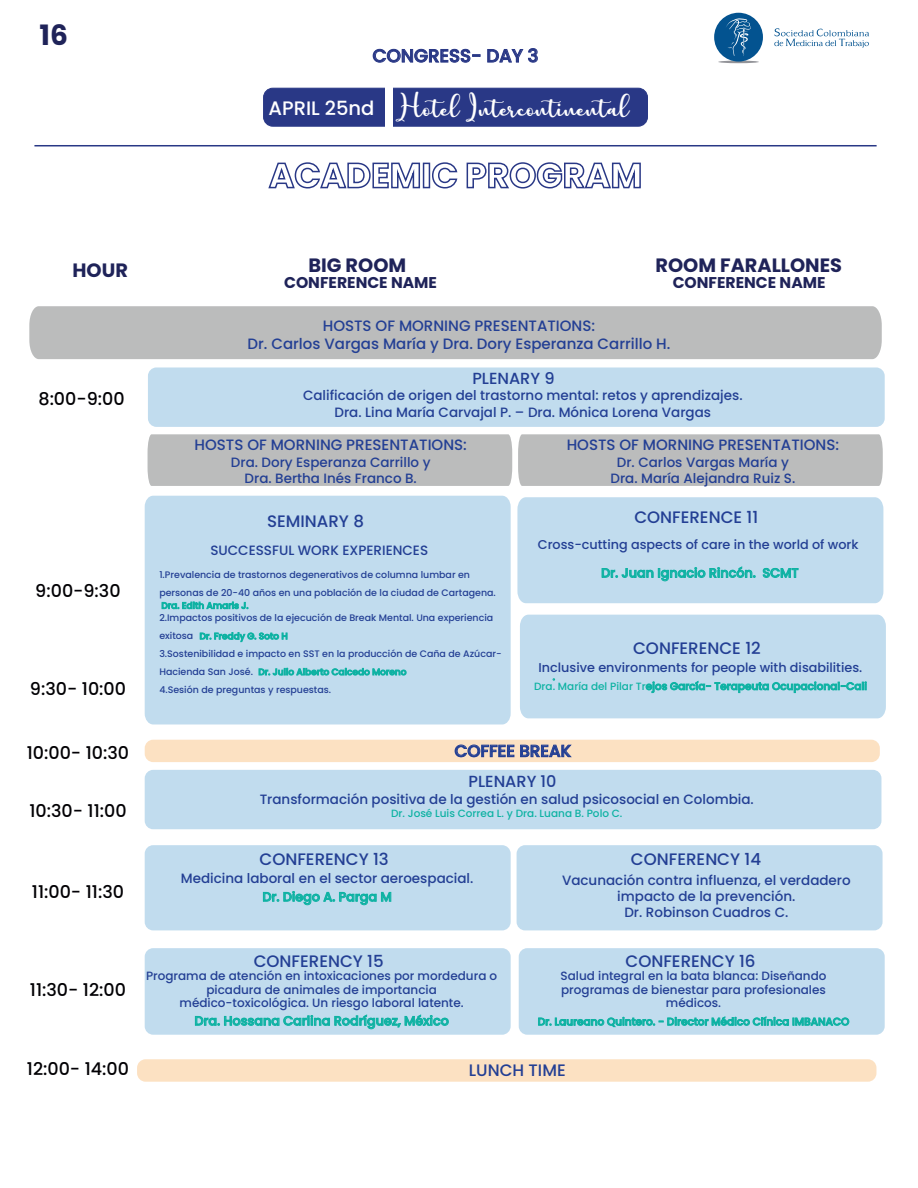
<style>
.page{position:relative;width:918px;height:1188px;background:#fff}
.page>*{position:absolute;margin:0;border:0;box-sizing:border-box;transform-origin:0 0}
.t1{font:700 28.05px "Poppins";color:#1f2359}
.t2{font:19.5px "charlotte";color:#fff}
.t3{font:500 19.5px "Poppins";color:#fff}
.t4{font:700 19.35px "Poppins";color:#1f2359}
.t5{font:500 18.15px "Poppins";color:#293886}
.t6{font:500 17.55px "Poppins";color:#020004}
.t7{font:500 16.65px "Poppins";color:#233f94}
.t8{font:500 16.05px "Poppins";color:#233f94}
.t9{font:700 15.6px "Poppins";color:#1f2359}
.t10{font:500 15px/18px "Poppins";color:#233f94;text-align:center}
.t11{font:500 13.5px/16.2px "Poppins";color:#233f94;text-align:center}
.t12{font:500 12.75px "Poppins";color:#233f94}
.t13{font:500 12.75px "Poppins";color:#0eb2a3}
.t14{font:500 12px/13.5px "Poppins";color:#233f94;text-align:center}
.t15{font:500 10.5px "Poppins";color:#0eb2a3}
.t16{font:500 9.45px/18px "Poppins";color:#233f94}
.t17{font:500 9px "Poppins";color:#0eb2a3}
</style>
<div class="page">
<div style="left:264px;top:88px;width:383px;height:38px;background:#293886;border-radius:9px"></div>
<div style="left:263px;top:88px;width:385px;height:39px;border:1px solid #293886;border-radius:9px"></div>
<div style="left:386px;top:86px;width:7px;height:45px;background:#fff"></div>
<svg style="left:373px;top:49px;width:107px;height:14px"></svg>
<svg style="left:487px;top:48px;width:51px;height:15px"></svg>
<svg style="left:268px;top:162px;width:153px;height:27px"></svg>
<div style="left:423px;top:163px;width:7px;height:25px;border:2px solid #293886"></div>
<svg style="left:432px;top:162px;width:26px;height:27px"></svg>
<svg style="left:466px;top:162px;width:175px;height:27px"></svg>
<hr style="left:34px;top:145px;width:843px;height:1px;background:#293886">
<svg style="left:774px;top:28px;width:95px;height:20px"></svg>
<hr style="left:718px;top:61px;width:41px;height:2px;background:#939499;border-radius:50%">
<div style="left:714px;top:13px;width:49px;height:49px;background:#035390;border-radius:50%"></div>
<svg style="left:726px;top:18px;width:25px;height:38px"></svg>
<div style="left:148px;top:367px;width:737px;height:60px;background:#c1dcee;border-radius:9px"></div>
<div style="left:145px;top:496px;width:366px;height:229px;background:#c1dcee"></div>
<div style="left:145px;top:740px;width:735px;height:22px;background:#fce1c2;border-radius:9px"></div>
<svg style="left:455px;top:745px;width:59px;height:12px"></svg>
<svg style="left:520px;top:745px;width:52px;height:12px"></svg>
<div style="left:145px;top:770px;width:736px;height:59px;background:#c1dcee;border-radius:9px"></div>
<div style="left:145px;top:948px;width:366px;height:87px;background:#c1dcee;border-radius:9px"></div>
<div style="left:145px;top:845px;width:366px;height:85px;background:#c1dcee;border-radius:9px"></div>
<svg style="left:263px;top:891px;width:128px;height:14px"></svg>
<svg style="left:195px;top:1015px;width:254px;height:14px"></svg>
<div style="left:519px;top:948px;width:366px;height:87px;background:#c1dcee;border-radius:9px"></div>
<div style="left:137px;top:1059px;width:739px;height:23px;background:#fce1c2;border-radius:9px"></div>
<div style="left:517px;top:497px;width:366px;height:106px;background:#c1dcee"></div>
<div style="left:520px;top:615px;width:366px;height:103px;background:#c1dcee"></div>
<div style="left:517px;top:845px;width:366px;height:85px;background:#c1dcee;border-radius:9px"></div>
<svg style="left:538px;top:1016px;width:311px;height:11px"></svg>
<svg style="left:162px;top:602px;width:86px;height:7px"></svg>
<svg style="left:200px;top:632px;width:87px;height:10px"></svg>
<svg style="left:259px;top:668px;width:148px;height:8px"></svg>
<div style="left:29px;top:306px;width:853px;height:53px;background:#bbbcbc"></div>
<div style="left:148px;top:434px;width:364px;height:52px;background:#bbbcbc"></div>
<div style="left:518px;top:434px;width:365px;height:52px;background:#bbbcbc"></div>
<h1 class="t1" style="left:40px;top:19px;width:30px">16</h1>
<h3 class="t5" style="left:373px;top:45px;width:167px">CONGRESS- DAY 3</h3>
<h2 class="t3" style="left:269px;top:97px;width:107px">APRIL 25nd</h2>
<h2 class="t2" style="left:400px;top:98px;width:231px">Hotel Intercontinental</h2>
<h3 class="t4" style="left:73px;top:259px;width:57px">HOUR</h3>
<h3 class="t4" style="left:308px;top:254px;width:99px">BIG ROOM</h3>
<h3 class="t4" style="left:655px;top:254px;width:188px">ROOM FARALLONES</h3>
<p class="t9" style="left:284px;top:273px;width:154px">CONFERENCE NAME</p>
<p class="t9" style="left:673px;top:273px;width:154px">CONFERENCE NAME</p>
<p class="t6" style="left:39px;top:389px;width:88px">8:00-9:00</p>
<p class="t6" style="left:35px;top:580px;width:87px">9:00-9:30</p>
<p class="t6" style="left:30px;top:678px;width:98px">9:30- 10:00</p>
<p class="t10" style="left:248px;top:316px;width:424px">HOSTS OF MORNING PRESENTATIONS:<br>Dr. Carlos Vargas María y Dra. Dory Esperanza Carrillo H.</p>
<p class="t8" style="left:472px;top:369px;width:84px">PLENARY 9</p>
<p class="t11" style="left:303px;top:388px;width:441px">Calificación de origen del trastorno mental: retos y aprendizajes.<br>Dra. Lina María Carvajal P. – Dra. Mónica Lorena Vargas</p>
<p class="t10" style="left:195px;top:436px;width:274px">HOSTS OF MORNING PRESENTATIONS:</p>
<p class="t11" style="left:231px;top:454px;width:201px">Dra. Dory Esperanza Carrillo y<br>Dra. Bertha Inés Franco B.</p>
<p class="t7" style="left:267px;top:511px;width:98px">SEMINARY 8</p>
<p class="t11" style="left:210px;top:542px;width:219px">SUCCESSFUL WORK EXPERIENCES</p>
<p class="t16" style="left:159px;top:566px;width:338px">1.Prevalencia de trastornos degenerativos de columna lumbar en personas de 20-40 años en una población de la ciudad de Cartagena.</p>
<p class="t16" style="left:159px;top:609px;width:344px">2.Impactos positivos de la ejecución de Break Mental. Una experiencia exitosa<br>3.Sostenibilidad e impacto en SST en la producción de Caña de Azúcar-Hacienda San José.<br>4.Sesión de preguntas y respuestas.</p>
<p class="t17" style="left:200px;top:631px;width:90px">Dr. Freddy G. Soto H</p>
<p class="t10" style="left:567px;top:436px;width:274px">HOSTS OF MORNING PRESENTATIONS:</p>
<p class="t11" style="left:611px;top:454px;width:186px">Dr. Carlos Vargas María y<br>Dra. María Alejandra Ruiz S.</p>
<p class="t7" style="left:634px;top:508px;width:125px">CONFERENCE 11</p>
<p class="t12" style="left:538px;top:537px;width:322px">Cross-cutting aspects of care in the world of work</p>
<p class="t13" style="left:601px;top:566px;width:199px">Dr. Juan Ignacio Rincón. SCMT</p>
<p class="t7" style="left:633px;top:638px;width:129px">CONFERENCE 12</p>
<p class="t12" style="left:539px;top:660px;width:325px">Inclusive environments for people with disabilities.</p>
<p class="t15" style="left:534px;top:680px;width:334px">Dra. María del Pilar Trejos García- Terapeuta Ocupacional-Cali</p>
<p class="t6" style="left:27px;top:743px;width:104px">10:00- 10:30</p>
<p class="t6" style="left:29px;top:801px;width:99px">10:30- 11:00</p>
<p class="t6" style="left:32px;top:882px;width:94px">11:00- 11:30</p>
<p class="t6" style="left:30px;top:979px;width:98px">11:30- 12:00</p>
<p class="t6" style="left:27px;top:1059px;width:104px">12:00- 14:00</p>
<p class="t7" style="left:455px;top:741px;width:118px">COFFEE BREAK</p>
<p class="t8" style="left:469px;top:772px;width:89px">PLENARY 10</p>
<p class="t11" style="left:260px;top:792px;width:496px">Transformación positiva de la gestión en salud psicosocial en Colombia.</p>
<p class="t15" style="left:391px;top:807px;width:233px">Dr. José Luis Correa L. y Dra. Luana B. Polo C.</p>
<p class="t7" style="left:260px;top:850px;width:131px">CONFERENCY 13</p>
<p class="t11" style="left:181px;top:871px;width:294px">Medicina laboral en el sector aeroespacial.</p>
<p class="t13" style="left:262px;top:889px;width:131px">Dr. Diego A. Parga M</p>
<p class="t7" style="left:631px;top:850px;width:132px">CONFERENCY 14</p>
<p class="t11" style="left:562px;top:872px;width:290px">Vacunación contra influenza, el verdadero impacto de la prevención.<br>Dr. Robinson Cuadros C.</p>
<p class="t7" style="left:626px;top:951px;width:132px">CONFERENCY 16</p>
<p class="t14" style="left:561px;top:969px;width:267px">Salud integral en la bata blanca: Diseñando programas de bienestar para profesionales médicos.</p>
<p class="t15" style="left:538px;top:1016px;width:313px">Dr. Laureano Quintero. - Director Médico Clínica IMBANACO</p>
<p class="t7" style="left:254px;top:951px;width:131px">CONFERENCY 15</p>
<p class="t14" style="left:146px;top:969px;width:353px">Programa de atención en intoxicaciones por mordedura o picadura de animales de importancia médico-toxicológica. Un riesgo laboral latente.</p>
<p class="t13" style="left:194px;top:1013px;width:256px">Dra. Hossana Carlina Rodríguez, México</p>
<p class="t7" style="left:469px;top:1060px;width:98px">LUNCH TIME</p>
</div>
